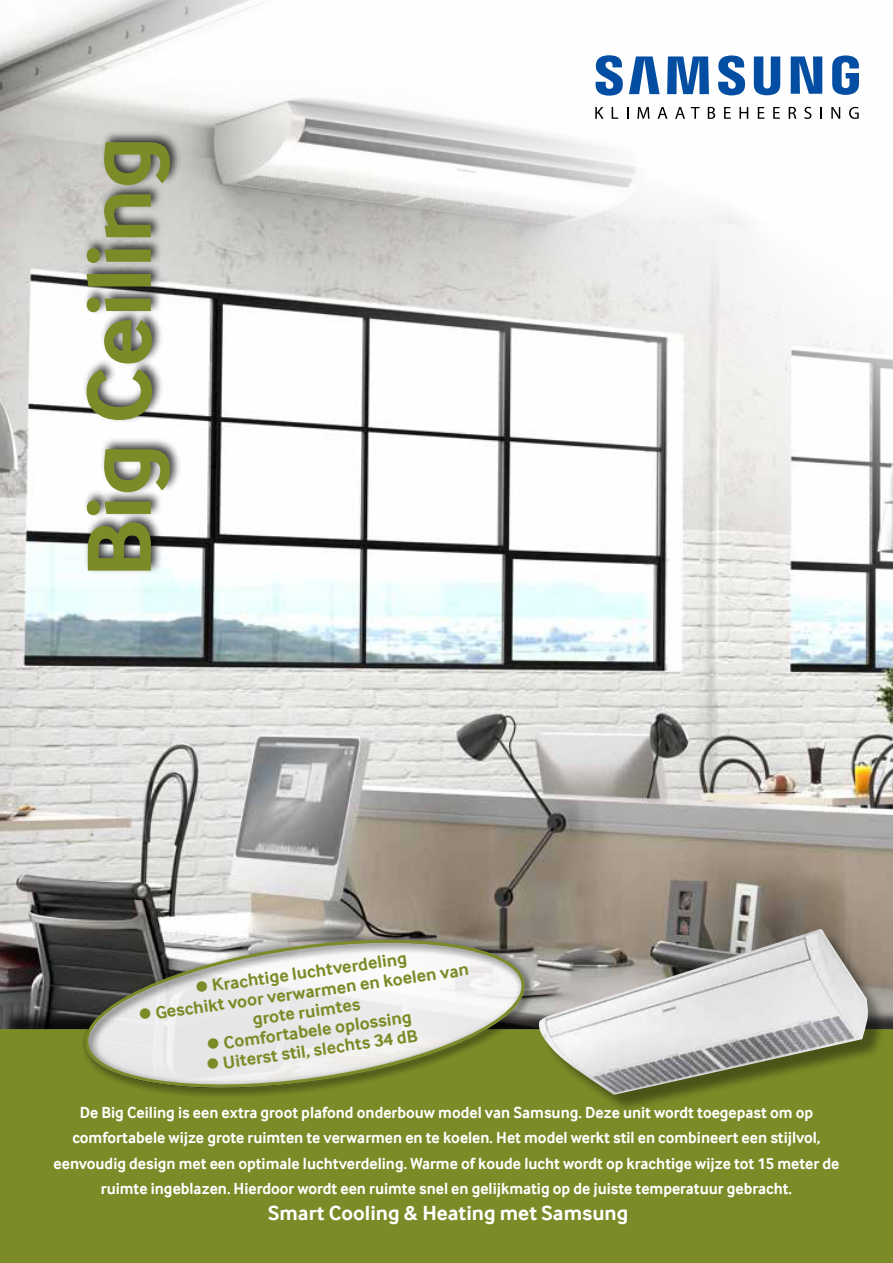
<style>
.page{position:relative;width:893px;height:1263px;background:#fff}
.page>*{position:absolute;margin:0;border:0;box-sizing:border-box;transform-origin:0 0}
.t1{font:700 94.5px "Samsung Inter Face";color:#7c8b28}
.t2{font:700 21px "Samsung Inter Face";color:#fff}
.t3{font:700 18px/19.5px "Samsung Inter Face";color:#7c8b28;text-align:center}
.t4{font:700 16.5px/25.5px "Samsung Inter Face";color:#fff;text-align:center;scale:.95 1}
</style>
<div class="page">
<img style="left:0;top:0;width:893px;height:1029px">
<div style="left:0;top:1029px;width:893px;height:234px;background:#7c8b28"></div>
<div style="left:83px;top:130px;width:99px;height:445px;background:#000;opacity:.75"></div>
<svg style="left:81px;top:935px;width:454px;height:163px;fill:#7c8b28"></svg>
<svg style="left:82px;top:931px;width:446px;height:165px"></svg>
<svg style="left:595px;top:107px;width:9px;height:12px"></svg>
<svg style="left:612px;top:107px;width:6px;height:12px"></svg>
<svg style="left:627px;top:107px;width:1px;height:12px"></svg>
<svg style="left:637px;top:107px;width:12px;height:12px"></svg>
<svg style="left:658px;top:107px;width:9px;height:12px"></svg>
<svg style="left:675px;top:107px;width:10px;height:12px"></svg>
<svg style="left:691px;top:107px;width:9px;height:12px"></svg>
<svg style="left:708px;top:107px;width:7px;height:12px"></svg>
<svg style="left:724px;top:107px;width:7px;height:12px"></svg>
<svg style="left:739px;top:107px;width:9px;height:12px"></svg>
<svg style="left:758px;top:107px;width:6px;height:12px"></svg>
<svg style="left:773px;top:107px;width:7px;height:12px"></svg>
<svg style="left:789px;top:107px;width:7px;height:12px"></svg>
<svg style="left:804px;top:107px;width:7px;height:12px"></svg>
<svg style="left:820px;top:107px;width:2px;height:12px"></svg>
<svg style="left:831px;top:107px;width:9px;height:12px"></svg>
<svg style="left:849px;top:107px;width:10px;height:12px"></svg>
<svg style="left:596px;top:55px;width:263px;height:41px"></svg>
<div style="left:541px;top:932px;width:345px;height:181px;background:#000;opacity:.4"></div>
<img style="left:537px;top:929px;width:332px;height:166px">
<h1 class="t1" style="left:64px;top:578px;width:443px;rotate:-90deg">Big Ceiling</h1>
<p class="t3" style="left:194px;top:978px;width:215px;rotate:-8deg">● Krachtige luchtverdeling</p>
<p class="t3" style="left:137px;top:1005px;width:335px;rotate:-8deg">● Geschikt voor verwarmen en koelen van grote ruimtes</p>
<p class="t3" style="left:205px;top:1035px;width:208px;rotate:-8deg">● Comfortabele oplossing</p>
<p class="t3" style="left:205px;top:1055px;width:215px;rotate:-8deg">● Uiterst stil, slechts 34 dB</p>
<p class="t4" style="left:54px;top:1099px;width:829px">De Big Ceiling is een extra groot plafond onderbouw model van Samsung. Deze unit wordt toegepast om op comfortabele wijze grote ruimten te verwarmen en te koelen. Het model werkt stil en combineert een stijlvol, eenvoudig design met een optimale luchtverdeling. Warme of koude lucht wordt op krachtige wijze tot 15 meter de ruimte ingeblazen. Hierdoor wordt een ruimte snel en gelijkmatig op de juiste temperatuur gebracht.</p>
<p class="t2" style="left:268px;top:1200px;width:362px">Smart Cooling &amp; Heating met Samsung</p>
</div>
